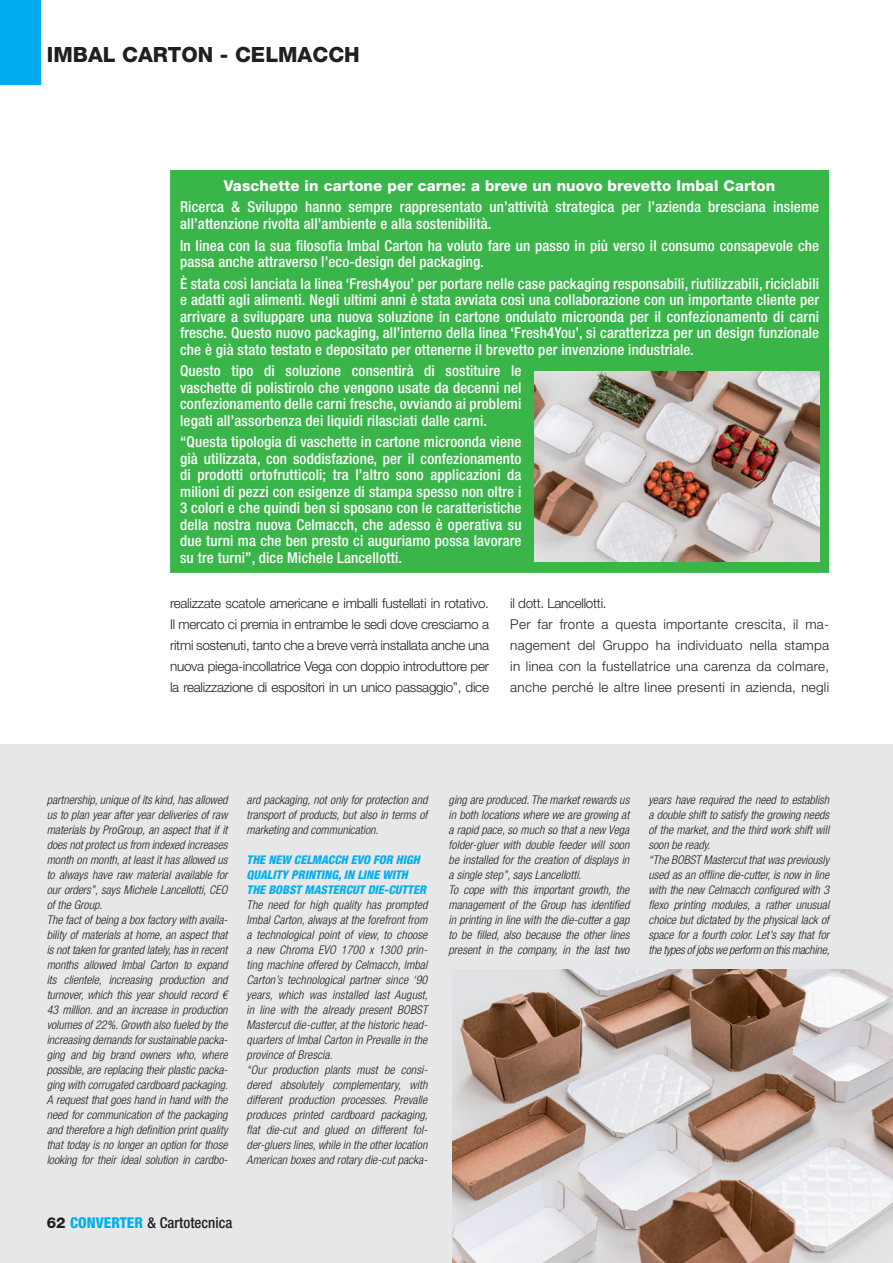
<style>
.page{position:relative;width:893px;height:1263px;background:#fff}
.page>*{position:absolute;margin:0;border:0;box-sizing:border-box;transform-origin:0 0}
.t1{font:800 21px "Helvetica Neue LT Std";color:#231f20}
.t2{font:500 condensed 15px/16.5px "Helvetica Neue LT Std";letter-spacing:.01em;color:#fff;text-align:justify}
.t3{font:800 15px "Helvetica Neue LT Std";letter-spacing:.01em;color:#fff}
.t4{font:500 condensed 15px "Helvetica Neue LT Std";color:#231f20}
.t5{font:300 13.5px/21px "Helvetica Neue LT Std";letter-spacing:.02em;color:#231f20;text-align:justify}
.t6{font:italic 300 condensed 12px/15px "Helvetica Neue LT Std";color:#231f20}
.t7{font:italic 800 condensed 12px/15px "Helvetica Neue LT Std";color:#00aeef}
.s1{font-weight:800;font-stretch:normal}
.s2{font-weight:800;color:#00aeef}
</style>
<div class="page">
<div style="left:0;top:744px;width:893px;height:519px;background:#e6e7e9"></div>
<div style="left:0;top:0;width:41px;height:85px;background:#00aeef"></div>
<div style="left:171px;top:171px;width:657px;height:401px;background:#3ab54a"></div>
<div style="left:170px;top:170px;width:659px;height:403px;border:2px solid #3ab54a"></div>
<img style="left:534px;top:371px;width:285px;height:190px">
<img style="left:453px;top:969px;width:440px;height:294px">
<h1 class="t1" style="left:47px;top:42px;width:315px">IMBAL CARTON - CELMACCH</h1>
<p class="t3" style="left:224px;top:177px;width:553px">Vaschette in cartone per carne: a breve un nuovo brevetto Imbal Carton</p>
<p class="t2" style="left:180px;top:199px;width:641px">Ricerca &amp; Sviluppo hanno sempre rappresentato un’attività strategica per l’azienda bresciana insieme all’attenzione rivolta all’ambiente e alla sostenibilità.</p>
<p class="t2" style="left:180px;top:237px;width:640px">In linea con la sua filosofia Imbal Carton ha voluto fare un passo in più verso il consumo consapevole che passa anche attraverso l’eco-design del packaging.</p>
<p class="t2" style="left:180px;top:275px;width:641px">È stata così lanciata la linea ‘Fresh4you’ per portare nelle case packaging responsabili, riutilizzabili, riciclabili e adatti agli alimenti. Negli ultimi anni è stata avviata così una collaborazione con un importante cliente per arrivare a sviluppare una nuova soluzione in cartone ondulato microonda per il confezionamento di carni fresche. Questo nuovo packaging, all’interno della linea ‘Fresh4You’, si caratterizza per un design funzionale che è già stato testato e depositato per ottenerne il brevetto per invenzione industriale.</p>
<p class="t2" style="left:180px;top:362px;width:343px">Questo tipo di soluzione consentirà di sostituire le vaschette di polistirolo che vengono usate da decenni nel confezionamento delle carni fresche, ovviando ai problemi legati all’assorbenza dei liquidi rilasciati dalle carni.</p>
<p class="t2" style="left:180px;top:434px;width:343px">“Questa tipologia di vaschette in cartone microonda viene già utilizzata, con soddisfazione, per il confezionamento di prodotti ortofrutticoli; tra l’altro sono applicazioni da milioni di pezzi con esigenze di stampa spesso non oltre i 3 colori e che quindi ben si sposano con le caratteristiche della nostra nuova Celmacch, che adesso è operativa su due turni ma che ben presto ci auguriamo possa lavorare su tre turni”, dice Michele Lancellotti.</p>
<p class="t5" style="left:170px;top:592px;width:320px">realizzate scatole americane e imballi fustellati in rotativo.<br>Il mercato ci premia in entrambe le sedi dove cresciamo a ritmi sostenuti, tanto che a breve verrà installata anche una nuova piega-incollatrice Vega con doppio introduttore per la realizzazione di espositori in un unico passaggio”, dice</p>
<p class="t5" style="left:510px;top:592px;width:320px;text-align:left">il dott. Lancellotti.<br>Per far fronte a questa importante crescita, il ma&shy;nagement del Gruppo ha individuato nella stampa in linea con la fustellatrice una carenza da colmare, anche perché le altre linee presenti in azienda, negli</p>
<p class="t6" style="left:47px;top:792px;width:183px">partnership, unique of its kind, has allowed us to plan year after year deliveries of raw materials by ProGroup, an aspect that if it does not protect us from indexed increases month on month, at least it has allowed us to always have raw material available for our orders”, says Michele Lancellotti, CEO of the Group.<br>The fact of being a box factory with availa&shy;bility of materials at home, an aspect that is not taken for granted lately, has in recent months allowed Imbal Carton to expand its clientele, increasing production and turnover, which this year should record € 43 million. and an increase in production volumes of 22%. Growth also fueled by the increasing demands for sustainable packa&shy;ging and big brand owners who, where possible, are replacing their plastic packa&shy;ging with corrugated cardboard packaging.<br>A request that goes hand in hand with the need for communication of the packaging and therefore a high definition print quality that today is no longer an option for those looking for their ideal solution in cardbo-</p>
<p class="t6" style="left:247px;top:792px;width:182px;text-align:justify">ard packaging, not only for protection and transport of products, but also in terms of marketing and communication.</p>
<p class="t7" style="left:247px;top:852px;width:181px">THE NEW CELMACCH EVO FOR HIGH<br>QUALITY PRINTING, IN LINE WITH<br>THE BOBST MASTERCUT DIE-CUTTER</p>
<p class="t6" style="left:247px;top:897px;width:183px">The need for high quality has prompted Imbal Carton, always at the forefront from a technological point of view, to choose a new Chroma EVO 1700 x 1300 prin&shy;ting machine offered by Celmacch, Imbal Carton’s technological partner since ‘90 years, which was installed last August, in line with the already present BOBST Mastercut die-cutter, at the historic head&shy;quarters of Imbal Carton in Prevalle in the province of Brescia.<br>“Our production plants must be consi&shy;dered absolutely complementary, with different production processes. Prevalle produces printed cardboard packaging, flat die-cut and glued on different fol&shy;der-gluers lines, while in the other location American boxes and rotary die-cut packa-</p>
<p class="t6" style="left:449px;top:792px;width:182px">ging are produced. The market rewards us in both locations where we are growing at a rapid pace, so much so that a new Vega folder-gluer with double feeder will soon be installed for the creation of displays in a single step”, says Lancellotti.<br>To cope with this important growth, the management of the Group has identified in printing in line with the die-cutter a gap to be filled, also because the other lines present in the company, in the last two</p>
<p class="t6" style="left:648px;top:792px;width:183px">years have required the need to establish a double shift to satisfy the growing needs of the market, and the third work shift will soon be ready.<br>“The BOBST Mastercut that was previously used as an offline die-cutter, is now in line with the new Celmacch configured with 3 flexo printing modules, a rather unusual choice but dictated by the physical lack of space for a fourth color. Let’s say that for the types of jobs we perform on this machine,</p>
<p class="t4" style="left:47px;top:1214px;width:187px"><span class="s1">62</span> <span class="s2">CONVERTER</span> &amp; Cartotecnica</p>
</div>
